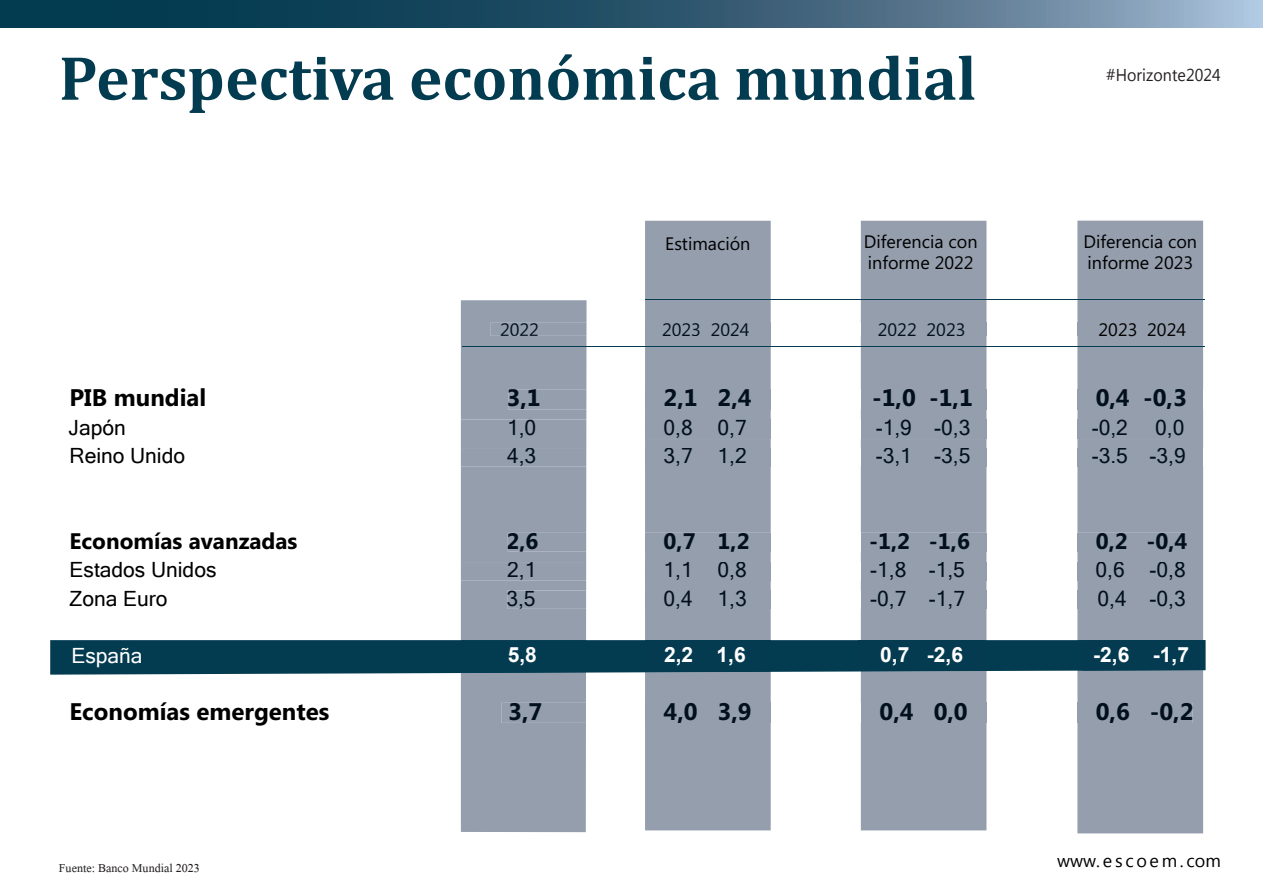
<style>
.page{position:relative;width:1263px;height:893px;background:#fff}
.page>*{position:absolute;margin:0;border:0;box-sizing:border-box;transform-origin:0 0}
.t1{font:700 63px "Cambria";color:#033b50}
.t2{font:700 24px "Microsoft Phags Pa";color:#02101d}
.t3{font:700 24px "Microsoft Phags Pa";color:#000001}
.t4{font:700 22.5px "Microsoft Phags Pa";color:#02101d}
.t5{font:700 22.5px "Microsoft Phags Pa";color:#000001}
.t6{font:21px "Microsoft Sans Serif";color:#02101d}
.t7{font:700 21px "Arial";color:#fff}
.t8{font:21px/28.5px "Microsoft Sans Serif";color:#000001}
.t9{font:21px "Microsoft Sans Serif";color:#fff}
.t10{font:18px/21.6px "Microsoft Phags Pa";color:#000001}
.t11{font:18px "Microsoft Phags Pa";color:#02101d}
.t12{font:18px "Microsoft Himalaya";color:#231f20}
.t13{font:18px "Microsoft New Tai Lue";letter-spacing:.15em;color:#000001}
.t14{font:17.1px "Microsoft New Tai Lue";letter-spacing:.005em;color:#231f20;scale:.93 1}
</style>
<div class="page">
<div style="left:1077px;top:221px;width:126px;height:612px;background:#949eac"></div>
<div style="left:1077px;top:389px;width:126px;height:20px;background:#949eac"></div>
<div style="left:1077px;top:420px;width:106px;height:19px;background:#949eac"></div>
<div style="left:1077px;top:448px;width:126px;height:18px;background:#949eac"></div>
<div style="left:1077px;top:533px;width:110px;height:19px;background:#949eac"></div>
<div style="left:1077px;top:562px;width:108px;height:18px;background:#949eac"></div>
<div style="left:1077px;top:591px;width:108px;height:18px;background:#949eac"></div>
<div style="left:1077px;top:703px;width:115px;height:20px;background:#949eac"></div>
<div style="left:1077px;top:323px;width:119px;height:13px;background:#949eac"></div>
<svg style="left:0;top:0;width:1263px;height:28px;background:#386077"></svg>
<hr style="left:462px;top:346px;width:742px;height:1px;background:#043b51">
<hr style="left:645px;top:299px;width:559px;height:1px;background:#043b51">
<div style="left:645px;top:347px;width:126px;height:483px;background:#949eac"></div>
<div style="left:645px;top:389px;width:126px;height:20px;background:#949eac"></div>
<div style="left:645px;top:420px;width:126px;height:19px;background:#949eac"></div>
<div style="left:645px;top:448px;width:126px;height:18px;background:#949eac"></div>
<div style="left:645px;top:533px;width:126px;height:19px;background:#949eac"></div>
<div style="left:645px;top:562px;width:126px;height:18px;background:#949eac"></div>
<div style="left:645px;top:591px;width:126px;height:18px;background:#949eac"></div>
<div style="left:645px;top:703px;width:126px;height:20px;background:#949eac"></div>
<div style="left:645px;top:336px;width:126px;height:10px;background:#949eac"></div>
<div style="left:645px;top:221px;width:126px;height:102px;background:#949eac"></div>
<hr style="left:645px;top:299px;width:126px;height:1px;background:#043b51">
<div style="left:645px;top:323px;width:126px;height:13px;background:#949eac"></div>
<div style="left:861px;top:347px;width:125px;height:483px;background:#949eac"></div>
<div style="left:861px;top:389px;width:125px;height:20px;background:#949eac"></div>
<div style="left:861px;top:420px;width:125px;height:19px;background:#949eac"></div>
<div style="left:861px;top:448px;width:125px;height:18px;background:#949eac"></div>
<div style="left:861px;top:533px;width:125px;height:19px;background:#949eac"></div>
<div style="left:861px;top:562px;width:125px;height:18px;background:#949eac"></div>
<div style="left:861px;top:591px;width:125px;height:18px;background:#949eac"></div>
<div style="left:861px;top:703px;width:125px;height:20px;background:#949eac"></div>
<div style="left:861px;top:221px;width:125px;height:125px;background:#949eac"></div>
<hr style="left:861px;top:299px;width:125px;height:1px;background:#043b51">
<div style="left:861px;top:323px;width:125px;height:13px;background:#949eac"></div>
<div style="left:461px;top:300px;width:125px;height:532px;background:#949eac"></div>
<div style="left:508px;top:389px;width:78px;height:20px;background:#949eac"></div>
<div style="left:461px;top:420px;width:125px;height:19px;background:#949eac"></div>
<div style="left:461px;top:448px;width:125px;height:18px;background:#949eac"></div>
<div style="left:508px;top:533px;width:78px;height:19px;background:#949eac"></div>
<div style="left:461px;top:562px;width:125px;height:18px;background:#949eac"></div>
<div style="left:507px;top:591px;width:79px;height:18px;background:#949eac"></div>
<div style="left:502px;top:703px;width:84px;height:20px;background:#949eac"></div>
<hr style="left:462px;top:346px;width:124px;height:1px;background:#043b51">
<div style="left:490px;top:323px;width:96px;height:13px;background:#949eac"></div>
<svg style="left:50px;top:640px;width:1155px;height:35px;background:#12465a"></svg>
<h1 class="t1" style="left:59px;top:34px;width:919px">Perspectiva económica mundial</h1>
<p class="t14" style="left:1106px;top:65px;width:125px">#Horizonte2024</p>
<p class="t10" style="left:665px;top:232px;width:87px">Estimación</p>
<p class="t10" style="left:864px;top:229px;width:115px">Diferencia con informe 2022</p>
<p class="t10" style="left:1083px;top:229px;width:115px">Diferencia con informe 2023</p>
<p class="t3" style="left:70px;top:381px;width:138px">PIB mundial</p>
<p class="t11" style="left:500px;top:317px;width:40px">2022</p>
<p class="t11" style="left:662px;top:317px;width:89px">2023 2024</p>
<p class="t11" style="left:878px;top:317px;width:89px">2022 2023</p>
<p class="t11" style="left:1098px;top:317px;width:89px">2023 2024</p>
<p class="t2" style="left:507px;top:381px;width:36px">3,1</p>
<p class="t2" style="left:664px;top:381px;width:90px">2,1 2,4</p>
<p class="t2" style="left:872px;top:381px;width:102px">-1,0 -1,1</p>
<p class="t2" style="left:1096px;top:381px;width:93px">0,4 -0,3</p>
<p class="t6" style="left:69px;top:414px;width:59px">Japón</p>
<p class="t6" style="left:507px;top:414px;width:31px">1,0</p>
<p class="t6" style="left:663px;top:414px;width:85px">0,8 0,7</p>
<p class="t6" style="left:876px;top:414px;width:96px">-1,9 -0,3</p>
<p class="t6" style="left:1092px;top:414px;width:38px">-0,2</p>
<p class="t6" style="left:1155px;top:414px;width:31px">0,0</p>
<p class="t6" style="left:70px;top:442px;width:117px">Reino Unido</p>
<p class="t6" style="left:507px;top:442px;width:31px">4,3</p>
<p class="t6" style="left:663px;top:442px;width:85px">3,7 1,2</p>
<p class="t6" style="left:876px;top:442px;width:96px">-3,1 -3,5</p>
<p class="t6" style="left:1092px;top:442px;width:95px">-3.5 -3,9</p>
<p class="t5" style="left:70px;top:525px;width:229px">Economías avanzadas</p>
<p class="t8" style="left:70px;top:555px;width:148px">Estados Unidos<br>Zona Euro</p>
<p class="t9" style="left:71px;top:642px;width:73px">España</p>
<p class="t3" style="left:70px;top:694px;width:261px">Economías emergentes</p>
<p class="t12" style="left:59px;top:855px;width:142px">Fuente: Banco Mundial 2023</p>
<p class="t4" style="left:507px;top:525px;width:33px">2,6</p>
<p class="t4" style="left:664px;top:525px;width:87px">0,7 1,2</p>
<p class="t4" style="left:869px;top:525px;width:102px">-1,2 -1,6</p>
<p class="t4" style="left:1096px;top:525px;width:93px">0,2 -0,4</p>
<p class="t6" style="left:507px;top:556px;width:31px">2,1</p>
<p class="t6" style="left:664px;top:556px;width:85px">1,1 0,8</p>
<p class="t6" style="left:870px;top:556px;width:96px">-1,8 -1,5</p>
<p class="t6" style="left:1095px;top:556px;width:92px">0,6 -0,8</p>
<p class="t6" style="left:506px;top:585px;width:31px">3,5</p>
<p class="t6" style="left:664px;top:585px;width:85px">0,4 1,3</p>
<p class="t6" style="left:870px;top:585px;width:96px">-0,7 -1,7</p>
<p class="t6" style="left:1097px;top:585px;width:90px">0,4 -0,3</p>
<p class="t7" style="left:508px;top:640px;width:31px">5,8</p>
<p class="t7" style="left:664px;top:640px;width:83px">2,2 1,6</p>
<p class="t7" style="left:880px;top:640px;width:84px">0,7 -2,6</p>
<p class="t7" style="left:1093px;top:640px;width:97px">-2,6 -1,7</p>
<p class="t2" style="left:508px;top:694px;width:36px">3,7</p>
<p class="t2" style="left:664px;top:694px;width:90px">4,0 3,9</p>
<p class="t2" style="left:880px;top:694px;width:90px">0,4 0,0</p>
<p class="t2" style="left:1096px;top:694px;width:99px">0,6 -0,2</p>
<p class="t13" style="left:1057px;top:850px;width:165px">www.escoem.com</p>
</div>
